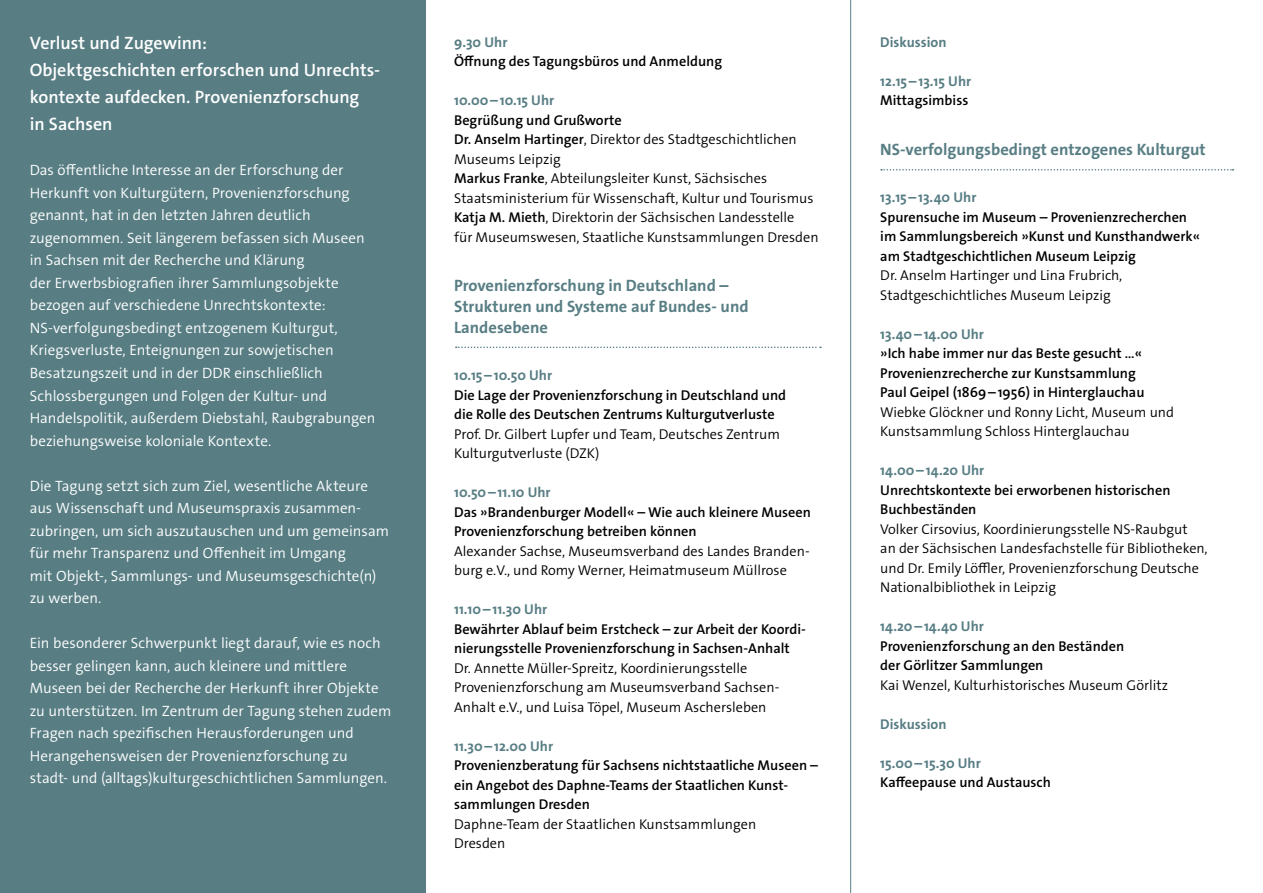
<style>
.page{position:relative;width:1263px;height:893px;background:#fff}
.page>*{position:absolute;margin:0;border:0;box-sizing:border-box;transform-origin:0 0}
.t1{font:18px/27px "The Sans HP6 Se Bld";color:#fff}
.t2{font:16.5px/21px "The Sans HP7 Bld";color:#587e84}
.t3{font:15px/22.5px "The Sans HP4 Se Lig";color:#fff}
.t4{font:14.25px/19.5px "The Sans HP4 Se Lig";color:#000}
.t5{font:14.25px/19.5px "The Sans HP6 Se Bld";color:#000}
.t6{font:14.25px "The Sans HP7 Bld";color:#587e84}
.s1{font-family:"The Sans HP6 Se Bld"}
</style>
<div class="page">
<div style="left:0;top:0;width:425px;height:893px;background:#587e84"></div>
<svg style="left:456px;top:347px;width:365px;height:1px"></svg>
<svg style="left:881px;top:169px;width:352px;height:2px"></svg>
<hr style="left:850px;top:0;width:1px;height:893px;background:#587e84">
<p class="t1" style="left:30px;top:30px;width:352px">Verlust und Zugewinn:<br>Objektgeschichten erforschen und Unrechts&shy;kontexte aufdecken. Provenienzforschung<br>in Sachsen</p>
<p class="t3" style="left:30px;top:159px;width:347px">Das öffentliche Interesse an der Erforschung der Herkunft von Kulturgütern, Provenienzforschung genannt, hat in den letzten Jahren deutlich zugenommen. Seit längerem befassen sich Museen in Sachsen mit der Recherche und Klärung<br>der Erwerbsbiografien ihrer Sammlungsobjekte bezogen auf verschiedene Unrechtskontexte:<br>NS-verfolgungsbedingt entzogenem Kulturgut, Kriegsverluste, Enteignungen zur sowjetischen Besatzungszeit und in der DDR einschließlich Schlossbergungen und Folgen der Kultur- und Handelspolitik, außerdem Diebstahl, Raubgrabungen beziehungsweise koloniale Kontexte.</p>
<p class="t3" style="left:30px;top:474px;width:361px">Die Tagung setzt sich zum Ziel, wesentliche Akteure aus Wissenschaft und Museumspraxis zusammen&shy;zubringen, um sich auszutauschen und um gemeinsam für mehr Transparenz und Offenheit im Umgang<br>mit Objekt-, Sammlungs- und Museumsgeschichte(n) zu werben.</p>
<p class="t3" style="left:30px;top:632px;width:363px">Ein besonderer Schwerpunkt liegt darauf, wie es noch besser gelingen kann, auch kleinere und mittlere Museen bei der Recherche der Herkunft ihrer Objekte zu unterstützen. Im Zentrum der Tagung stehen zudem Fragen nach spezifischen Herausforderungen und Herangehensweisen der Provenienzforschung zu<br>stadt- und (alltags)kulturgeschichtlichen Sammlungen.</p>
<p class="t6" style="left:454px;top:33px;width:55px">9.30 Uhr</p>
<p class="t5" style="left:454px;top:52px;width:269px">Öffnung des Tagungsbüros und Anmeldung</p>
<p class="t6" style="left:454px;top:91px;width:102px">10.00–10.15 Uhr</p>
<p class="t5" style="left:454px;top:110px;width:169px">Begrüßung und Grußworte</p>
<p class="t4" style="left:454px;top:130px;width:366px"><span class="s1">Dr. Anselm Hartinger</span>, Direktor des Stadtgeschichtlichen Museums Leipzig<br><span class="s1">Markus Franke</span>, Abteilungsleiter Kunst, Sächsisches Staatsministerium für Wissenschaft, Kultur und Tourismus <span class="s1">Katja M. Mieth</span>, Direktorin der Sächsischen Landesstelle<br>für Museumswesen, Staatliche Kunstsammlungen Dresden</p>
<p class="t2" style="left:454px;top:275px;width:296px">Provenienzforschung in Deutschland –<br>Strukturen und Systeme auf Bundes- und<br>Landesebene</p>
<p class="t6" style="left:454px;top:366px;width:99px">10.15–10.50 Uhr</p>
<p class="t5" style="left:454px;top:385px;width:334px">Die Lage der Provenienzforschung in Deutschland und die Rolle des Deutschen Zentrums Kulturgutverluste</p>
<p class="t4" style="left:454px;top:424px;width:327px">Prof. Dr. Gilbert Lupfer und Team, Deutsches Zentrum<br>Kulturgutverluste (DZK)</p>
<p class="t6" style="left:454px;top:483px;width:98px">10.50–11.10 Uhr</p>
<p class="t5" style="left:454px;top:502px;width:358px">Das »Brandenburger Modell« – Wie auch kleinere Museen<br>Provenienzforschung betreiben können</p>
<p class="t4" style="left:454px;top:541px;width:357px">Alexander Sachse, Museumsverband des Landes Branden&shy;burg e.V., und Romy Werner, Heimatmuseum Müllrose</p>
<p class="t6" style="left:454px;top:600px;width:95px">11.10–11.30 Uhr</p>
<p class="t5" style="left:454px;top:619px;width:353px">Bewährter Ablauf beim Erstcheck – zur Arbeit der Koordi&shy;nierungsstelle Provenienzforschung in Sachsen-Anhalt</p>
<p class="t4" style="left:454px;top:658px;width:327px">Dr. Annette Müller-Spreitz, Koordinierungsstelle<br>Provenienzforschung am Museumsverband Sachsen-<br>Anhalt e.V., und Luisa Töpel, Museum Aschersleben</p>
<p class="t6" style="left:454px;top:737px;width:100px">11.30–12.00 Uhr</p>
<p class="t5" style="left:454px;top:756px;width:365px">Provenienzberatung für Sachsens nichtstaatliche Museen – ein Angebot des Daphne-Teams der Staatlichen Kunst&shy;sammlungen Dresden</p>
<p class="t4" style="left:454px;top:814px;width:304px">Daphne-Team der Staatlichen Kunstsammlungen<br>Dresden</p>
<p class="t6" style="left:880px;top:33px;width:68px">Diskussion</p>
<p class="t6" style="left:880px;top:72px;width:92px">12.15–13.15 Uhr</p>
<p class="t5" style="left:880px;top:91px;width:90px">Mittagsimbiss</p>
<p class="t2" style="left:880px;top:139px;width:327px">NS-verfolgungsbedingt entzogenes Kulturgut</p>
<p class="t6" style="left:880px;top:188px;width:98px">13.15–13.40 Uhr</p>
<p class="t5" style="left:880px;top:207px;width:321px">Spurensuche im Museum – Provenienzrecherchen im Sammlungsbereich »Kunst und Kunsthandwerk« am Stadtgeschichtlichen Museum Leipzig</p>
<p class="t4" style="left:880px;top:266px;width:244px">Dr. Anselm Hartinger und Lina Frubrich,<br>Stadtgeschichtliches Museum Leipzig</p>
<p class="t6" style="left:880px;top:325px;width:105px">13.40–14.00 Uhr</p>
<p class="t5" style="left:880px;top:344px;width:266px">»Ich habe immer nur das Beste gesucht …«<br>Provenienzrecherche zur Kunstsammlung<br>Paul Geipel (1869–1956) in Hinterglauchau</p>
<p class="t4" style="left:880px;top:402px;width:295px">Wiebke Glöckner und Ronny Licht, Museum und<br>Kunstsammlung Schloss Hinterglauchau</p>
<p class="t6" style="left:880px;top:461px;width:106px">14.00–14.20 Uhr</p>
<p class="t5" style="left:880px;top:480px;width:292px">Unrechtskontexte bei erworbenen historischen<br>Buchbeständen</p>
<p class="t4" style="left:880px;top:519px;width:329px">Volker Cirsovius, Koordinierungsstelle NS-Raubgut<br>an der Sächsischen Landesfachstelle für Bibliotheken, und Dr. Emily Löffler, Provenienzforschung Deutsche Nationalbibliothek in Leipzig</p>
<p class="t6" style="left:880px;top:617px;width:105px">14.20–14.40 Uhr</p>
<p class="t5" style="left:880px;top:636px;width:245px">Provenienzforschung an den Beständen der Görlitzer Sammlungen</p>
<p class="t4" style="left:880px;top:675px;width:289px">Kai Wenzel, Kulturhistorisches Museum Görlitz</p>
<p class="t6" style="left:880px;top:715px;width:68px">Diskussion</p>
<p class="t6" style="left:880px;top:754px;width:102px">15.00–15.30 Uhr</p>
<p class="t5" style="left:880px;top:773px;width:172px">Kaffeepause und Austausch</p>
</div>
